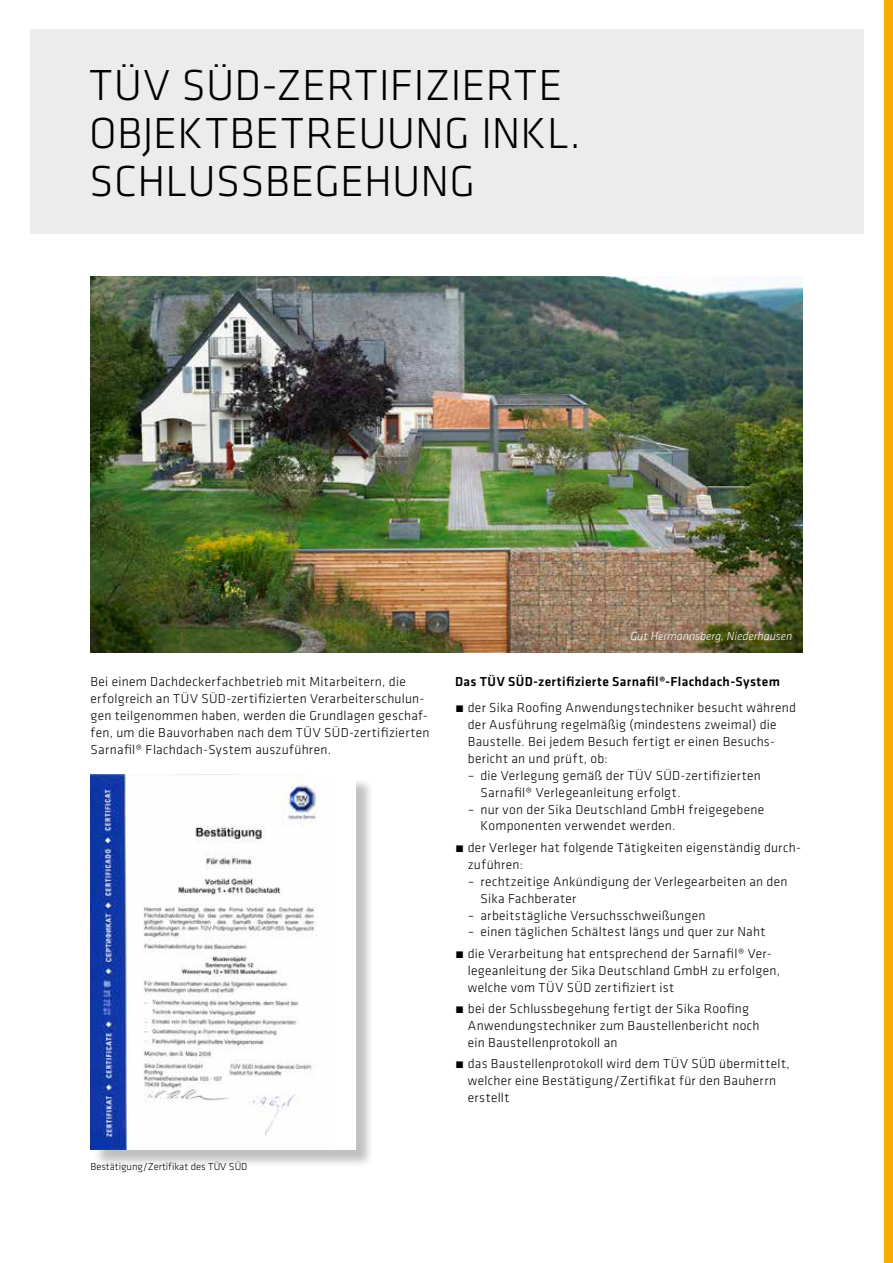
<style>
.page{position:relative;width:893px;height:1263px;background:#fff}
.page>*{position:absolute;margin:0;border:0;box-sizing:border-box;transform-origin:0 0}
.t1{font:300 45px/48px "Klavika";color:#000}
.t2{font:300 13.5px/17px "Klavika";letter-spacing:.02em;color:#000}
.t3{font:500 13.5px "Klavika";letter-spacing:.025em;color:#000}
.t4{font:italic 300 12px "Klavika";color:#fff}
.t5{font:300 10.5px "Klavika";color:#000}
</style>
<div class="page">
<div style="left:884px;top:0;width:9px;height:1263px;background:#f8ac00"></div>
<div style="left:30px;top:30px;width:833px;height:204px;background:#ececec"></div>
<div style="left:93px;top:777px;width:282px;height:391px;background:#000;opacity:.25"></div>
<div style="left:91px;top:775px;width:265px;height:375px;background:#fff"></div>
<img style="left:91px;top:775px;width:226px;height:375px">
<img style="left:91px;top:276px;width:711px;height:377px">
<h1 class="t1" style="left:89px;top:60px;width:493px">TÜV SÜD-ZERTIFIZIERTE<br>OBJEKTBETREUUNG INKL.<br>SCHLUSSBEGEHUNG</h1>
<p class="t4" style="left:630px;top:628px;width:163px">Gut Hermannsberg, Niederhausen</p>
<p class="t2" style="left:91px;top:673px;width:340px">Bei einem Dachdeckerfachbetrieb mit Mitarbeitern, die erfolgreich an TÜV SÜD-zertifizierten Verarbeiterschulun&shy;gen teilgenommen haben, werden die Grundlagen geschaf&shy;fen, um die Bauvorhaben nach dem TÜV SÜD-zertifizierten Sarnafil® Flachdach-System auszuführen.</p>
<p class="t3" style="left:455px;top:673px;width:326px">Das TÜV SÜD-zertifizierte Sarnafil®-Flachdach-System</p>
<p class="t2" style="left:468px;top:699px;width:330px">der Sika Roofing Anwendungstechniker besucht während der Ausführung regelmäßig (mindestens zweimal) die Baustelle. Bei jedem Besuch fertigt er einen Besuchs&shy;bericht an und prüft, ob:</p>
<p class="t2" style="left:480px;top:766px;width:282px;text-indent:-13px">– die Verlegung gemäß der TÜV SÜD-zertifizierten<br>Sarnafil® Verlegeanleitung erfolgt.</p>
<p class="t2" style="left:480px;top:800px;width:285px;text-indent:-13px">– nur von der Sika Deutschland GmbH freigegebene<br>Komponenten verwendet werden.</p>
<p class="t2" style="left:468px;top:838px;width:335px">der Verleger hat folgende Tätigkeiten eigenständig durch&shy;zuführen:</p>
<p class="t2" style="left:480px;top:872px;width:308px;text-indent:-13px">– rechtzeitige Ankündigung der Verlegearbeiten an den<br>Sika Fachberater</p>
<p class="t2" style="left:468px;top:906px;width:239px">– arbeitstägliche Versuchsschweißungen</p>
<p class="t2" style="left:468px;top:921px;width:306px;line-height:21.1px">– einen täglichen Schältest längs und quer zur Naht die Verarbeitung hat entsprechend der Sarnafil® Ver-</p>
<p class="t2" style="left:468px;top:961px;width:314px">legeanleitung der Sika Deutschland GmbH zu erfolgen, welche vom TÜV SÜD zertifiziert ist</p>
<p class="t2" style="left:468px;top:1000px;width:293px">bei der Schlussbegehung fertigt der Sika Roofing<br>Anwendungstechniker zum Baustellenbericht noch ein Baustellenprotokoll an</p>
<p class="t2" style="left:468px;top:1055px;width:324px">das Baustellenprotokoll wird dem TÜV SÜD übermittelt, welcher eine Bestätigung/Zertifikat für den Bauherrn erstellt</p>
<p class="t5" style="left:91px;top:1160px;width:158px">Bestätigung/Zertifikat des TÜV SÜD</p>
</div>
